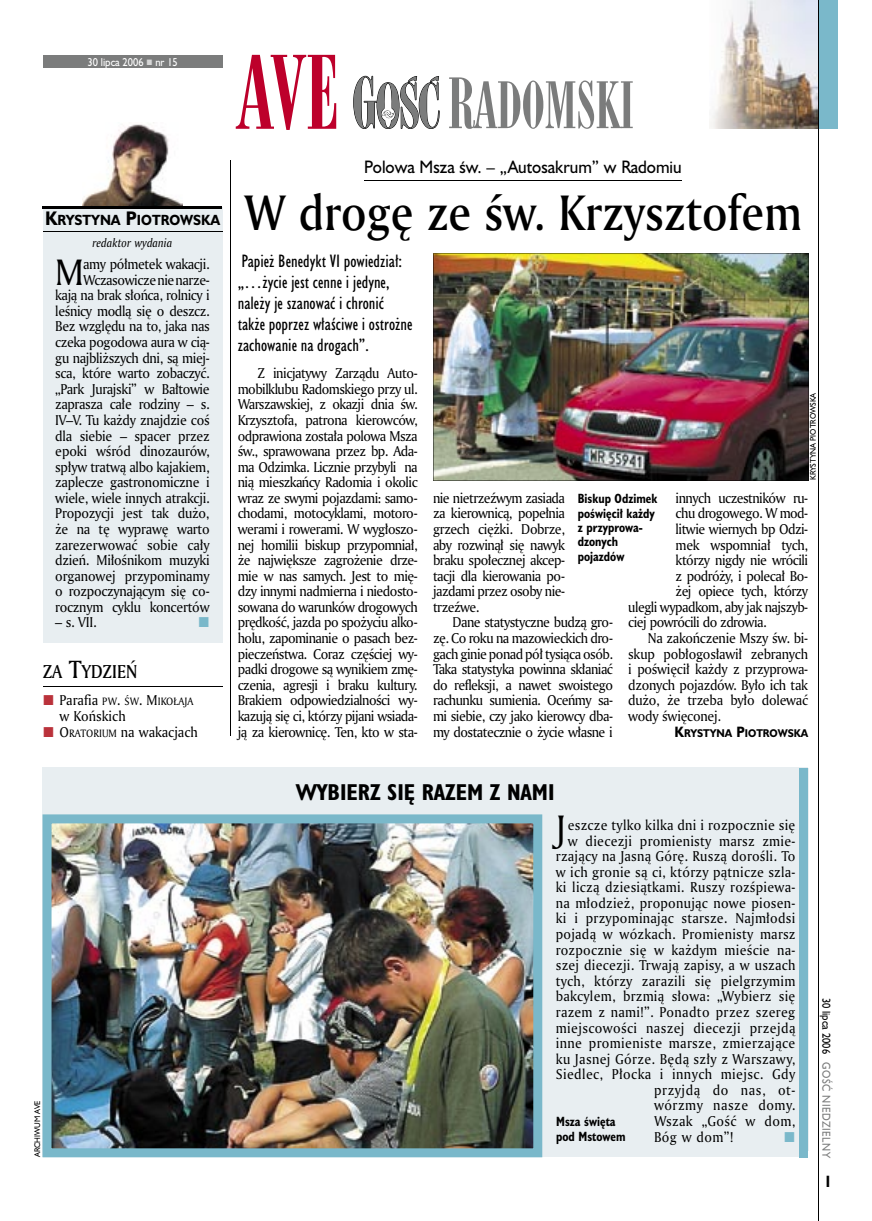
<style>
.page{position:relative;width:872px;height:1221px;background:#fff}
.page>*{position:absolute;margin:0;border:0;box-sizing:border-box;transform-origin:0 0}
.t1{font:61.8px "Modern 735 PL";color:#7b7c7c;scale:.9 1}
.t2{font:48px "Amerigo Md PL";color:#000;scale:.9 1}
.t3{font:35.55px "Amerigo PL";color:#000;scale:.94 1}
.t4{font:700 21px "Humanst 521 Cn PL";color:#000}
.t5{font:18px "Amerigo Md PL";color:#000;scale:.9 1}
.t6{font:16.5px/21px "Humanst 521 Cn PL";color:#000}
.t7{font:16.5px "Humanst 521 PL";color:#000;scale:.94 1}
.t8{font:700 15px "Humanst 521 Cn PL";color:#000;scale:.94 1}
.t9{font:13.8px/15.6px "Amerigo PL";letter-spacing:-.02em;color:#000;text-align:justify;scale:.94 1}
.t10{font:13.8px "Amerigo PL";letter-spacing:.02em;color:#000;scale:.94 1}
.t11{font:13.8px "Amerigo PL";letter-spacing:.03em;color:#000;scale:.94 1}
.t12{font:13.8px "Amerigo PL";letter-spacing:-.04em;color:#000;scale:.94 1}
.t13{font:13.8px/15.6px "Amerigo PL";color:#000;scale:.94 1}
.t14{font:13.8px "Amerigo PL";letter-spacing:.045em;color:#000;scale:.94 1}
.t15{font:13.8px "Amerigo PL";letter-spacing:.04em;color:#000;scale:.94 1}
.t16{font:700 13.5px "Humanst 521 PL";color:#000;scale:.9 1}
.t17{font:700 12.3px/14.4px "Humanst 521 Cn PL";color:#000;scale:.94 1}
.t18{font:italic 11.7px "Amerigo PL";color:#000;scale:.94 1}
.t19{font:10.5px "Humanst 521 PL";color:#fff;scale:.9 1}
.t20{font:10.5px "Humanst 521 PL";letter-spacing:.05em;color:#7b7c7c;scale:.9 1}
.t21{font:10.5px "Humanst 521 PL";color:#000;scale:.9 1}
.t22{font:10.35px "Amerigo PL";color:#000;scale:.94 1}
.t23{font:700 10.35px "Humanst 521 PL";color:#000;scale:.9 1}
.t24{font:7.5px "Humanst 521 PL";color:#000;scale:.94 1}
.s1{font-size:18px}
.s2{font-size:24px}
.s3{font-size:13.8px}
.s4{font-size:10.35px}
.s5{font-size:97.5px;color:#bd002b}
.s6{font-size:66.9px}
</style>
<div class="page">
<img style="left:710px;top:0;width:108px;height:129px">
<div style="left:43px;top:207px;width:179px;height:436px;background:#e8eef1"></div>
<div style="left:43px;top:55px;width:179px;height:13px;background:#7b7c7c"></div>
<hr style="left:230px;top:160px;width:1px;height:575px;background:#000">
<div style="left:818px;top:0;width:19px;height:129px;background:#7ab8ca"></div>
<hr style="left:818px;top:0;width:1px;height:1220px;background:#000">
<img style="left:82px;top:124px;width:101px;height:82px">
<hr style="left:43px;top:206px;width:179px;height:2px;background:#000">
<hr style="left:43px;top:209px;width:179px;height:1px;background:#000">
<hr style="left:43px;top:231px;width:179px;height:1px;background:#000">
<div style="left:43px;top:767px;width:765px;height:383px;background:#e8eef1"></div>
<img style="left:43px;top:814px;width:499px;height:343px">
<div style="left:799px;top:767px;width:9px;height:390px;background:#7ab8ca"></div>
<svg style="left:353px;top:76px;width:86px;height:53px"></svg>
<hr style="left:364px;top:180px;width:317px;height:1px;background:#000">
<img style="left:433px;top:253px;width:375px;height:227px">
<hr style="left:43px;top:686px;width:179px;height:1px;background:#000">
<p class="t19" style="left:88px;top:55px;width:102px">30 lipca 2006 nr 15</p>
<p class="t16" style="left:45px;top:211px;width:196px"><span class="s1">K</span>RYSTYNA <span class="s1">P</span>IOTROWSKA</p>
<p class="t18" style="left:93px;top:235px;width:86px">redaktor wydania</p>
<p class="t9" style="left:55px;top:256px;width:166px;text-align:right">amy półmetek wakacji.<br>Wczasowicze nie narze-<br>kają na brak słońca, rolnicy i leśnicy modlą się o deszcz.<br>Bez względu na to, jaka nas czeka pogodowa aura w cią&shy;gu najbliższych dni, są miej&shy;sca, które warto zobaczyć. „Park Jurajski” w Bałtowie zaprasza całe rodziny – s.<br>IV–V. Tu każdy znajdzie coś dla siebie – spacer przez epoki wśród dinozaurów, spływ tratwą albo kajakiem, zaplecze gastronomiczne i wiele, wiele innych atrakcji.<br>Propozycji jest tak dużo, że na tę wyprawę warto zarezerwować sobie cały dzień. Miłośnikom muzyki organowej przypominamy o rozpoczynającym się co&shy;rocznym cyklu koncertów</p>
<p class="t9" style="left:55px;top:614px;width:45px">– s. VII.</p>
<h3 class="t3" style="left:55px;top:248px;width:32px">M</h3>
<h3 class="t5" style="left:43px;top:659px;width:107px">ZA <span class="s2">T</span>YDZIEŃ</h3>
<p class="t22" style="left:60px;top:694px;width:144px"><span class="s3">Parafia</span> PW<span class="s3">.</span> ŚW<span class="s3">. M</span>IKOŁAJA</p>
<p class="t13" style="left:60px;top:707px;width:148px">w Końskich<br>O<span class="s4">RATORIUM</span> na wakacjach</p>
<h1 class="t1" style="left:238px;top:67px;width:442px"><span class="s5">AVE</span> <span class="s6">R</span>ADOMSKI</h1>
<p class="t7" style="left:364px;top:156px;width:339px">Polowa Msza św. – „Autosakrum” w Radomiu</p>
<h2 class="t2" style="left:244px;top:180px;width:621px">W drogę ze św. Krzysztofem</h2>
<p class="t6" style="left:238px;top:250px;width:176px">Papież Benedykt VI powiedział: „…życie jest cenne i jedyne, należy je szanować i chronić także poprzez właściwe i ostrożne zachowanie na drogach”.</p>
<p class="t9" style="left:238px;top:365px;width:193px;text-indent:20px">Z inicjatywy Zarządu Auto&shy;mobilklubu Radomskiego przy ul.<br>Warszawskiej, z okazji dnia św.<br>Krzysztofa, patrona kierowców, odprawiona została polowa Msza św., sprawowana przez bp. Ada&shy;ma Odzimka. Licznie przybyli na nią mieszkańcy Radomia i okolic wraz ze swymi pojazdami: samo&shy;chodami, motocyklami, motoro&shy;werami i rowerami. W wygłoszo&shy;nej homilii biskup przypomniał, że największe zagrożenie drze&shy;mie w nas samych. Jest to mię&shy;dzy innymi nadmierna i niedosto&shy;sowana do warunków drogowych prędkość, jazda po spożyciu alko&shy;holu, zapominanie o pasach bez&shy;pieczeństwa. Coraz częściej wy&shy;padki drogowe są wynikiem zmę&shy;czenia, agresji i braku kultury.<br>Brakiem odpowiedzialności wy&shy;kazują się ci, którzy pijani wsiada&shy;ją za kierownicę. Ten, kto w sta-</p>
<p class="t24" style="left:808px;top:480px;width:95px;rotate:-90deg">KRYSTYNA PIOTROWSKA</p>
<p class="t9" style="left:433px;top:489px;width:142px">nie nietrzeźwym zasiada za kierownicą, popełnia grzech ciężki. Dobrze, aby rozwinął się nawyk braku społecznej akcep&shy;tacji dla kierowania po&shy;jazdami przez osoby nie&shy;trzeźwe.</p>
<p class="t9" style="left:433px;top:614px;width:193px;text-indent:20px">Dane statystyczne budzą gro&shy;zę. Co roku na mazowieckich dro&shy;gach ginie ponad pół tysiąca osób.<br>Taka statystyka powinna skłaniać do refleksji, a nawet swoistego rachunku sumienia. Oceńmy sa&shy;mi siebie, czy jako kierowcy dba&shy;my dostatecznie o życie własne i</p>
<p class="t12" style="left:675px;top:488px;width:142px">innych uczestników ru-</p>
<p class="t12" style="left:675px;top:504px;width:142px">chu drogowego. W mod-</p>
<p class="t12" style="left:675px;top:520px;width:142px">litwie wiernych bp Odzi-</p>
<p class="t9" style="left:675px;top:536px;width:142px">mek wspomniał tych,</p>
<p class="t12" style="left:675px;top:551px;width:142px">którzy nigdy nie wrócili</p>
<p class="t12" style="left:675px;top:566px;width:142px">z podróży, i polecał Bo-</p>
<p class="t12" style="left:675px;top:582px;width:142px">żej opiece tych, którzy</p>
<p class="t12" style="left:628px;top:597px;width:193px">ulegli wypadkom, aby jak najszyb-</p>
<p class="t12" style="left:628px;top:613px;width:149px">ciej powrócili do zdrowia.</p>
<p class="t9" style="left:648px;top:630px;width:172px">Na zakończenie Mszy św. bi-</p>
<p class="t9" style="left:628px;top:645px;width:193px">skup pobłogosławił zebranych</p>
<p class="t9" style="left:628px;top:661px;width:193px">i poświęcił każdy z przyprowa-</p>
<p class="t9" style="left:628px;top:676px;width:193px">dzonych pojazdów. Było ich tak</p>
<p class="t9" style="left:628px;top:692px;width:193px">dużo, że trzeba było dolewać</p>
<p class="t9" style="left:628px;top:707px;width:100px">wody święconej.</p>
<p class="t23" style="left:674px;top:725px;width:150px"><span class="s3">K</span>RYSTYNA <span class="s3">P</span>IOTROWSKA</p>
<p class="t17" style="left:578px;top:491px;width:86px">Biskup Odzimek poświęcił każdy z przyprowa&shy;dzonych pojazdów</p>
<p class="t24" style="left:32px;top:1156px;width:62px;rotate:-90deg">ARCHIWUM AVE</p>
<h3 class="t4" style="left:296px;top:778px;width:260px">WYBIERZ SIĘ RAZEM Z NAMI</h3>
<h3 class="t3" style="left:556px;top:804px;width:12px">J</h3>
<p class="t10" style="left:568px;top:815px;width:244px">eszcze tylko kilka dni i rozpocznie się</p>
<p class="t10" style="left:568px;top:831px;width:244px">w diecezji promienisty marsz zmie-</p>
<p class="t10" style="left:556px;top:847px;width:256px">rzający na Jasną Górę. Ruszą dorośli. To</p>
<p class="t10" style="left:556px;top:862px;width:256px">w ich gronie są ci, którzy pątnicze szla-</p>
<p class="t10" style="left:556px;top:878px;width:256px">ki liczą dziesiątkami. Ruszy rozśpiewa-</p>
<p class="t10" style="left:556px;top:893px;width:256px">na młodzież, proponując nowe piosen-</p>
<p class="t10" style="left:556px;top:909px;width:256px">ki i przypominając starsze. Najmłodsi</p>
<p class="t10" style="left:556px;top:924px;width:256px">pojadą w wózkach. Promienisty marsz</p>
<p class="t10" style="left:556px;top:940px;width:256px">rozpocznie się w każdym mieście na-</p>
<p class="t10" style="left:556px;top:955px;width:256px">szej diecezji. Trwają zapisy, a w uszach</p>
<p class="t10" style="left:556px;top:971px;width:256px">tych, którzy zarazili się pielgrzymim</p>
<p class="t10" style="left:556px;top:987px;width:256px">bakcylem, brzmią słowa: „Wybierz się</p>
<p class="t11" style="left:556px;top:1002px;width:256px">razem z nami!”. Ponadto przez szereg</p>
<p class="t11" style="left:556px;top:1018px;width:256px">miejscowości naszej diecezji przejdą</p>
<p class="t11" style="left:556px;top:1033px;width:256px">inne promieniste marsze, zmierzające</p>
<p class="t11" style="left:556px;top:1049px;width:256px">ku Jasnej Górze. Będą szły z Warszawy,</p>
<p class="t11" style="left:556px;top:1064px;width:256px">Siedlec, Płocka i innych miejsc. Gdy</p>
<p class="t14" style="left:654px;top:1080px;width:152px">przyjdą do nas, ot-</p>
<p class="t15" style="left:654px;top:1096px;width:152px">wórzmy nasze domy.</p>
<p class="t11" style="left:654px;top:1111px;width:152px">Wszak „Gość w dom,</p>
<p class="t9" style="left:654px;top:1128px;width:86px">Bóg w dom”!</p>
<p class="t17" style="left:556px;top:1114px;width:75px">Msza święta pod Mstowem</p>
<p class="t21" style="left:833px;top:997px;width:64px;rotate:90deg">30 lipca 2006</p>
<p class="t20" style="left:833px;top:1062px;width:108px;rotate:90deg">GOŚĆ NIEDZIELNY</p>
<p class="t8" style="left:825px;top:1171px;width:6px">I</p>
</div>
